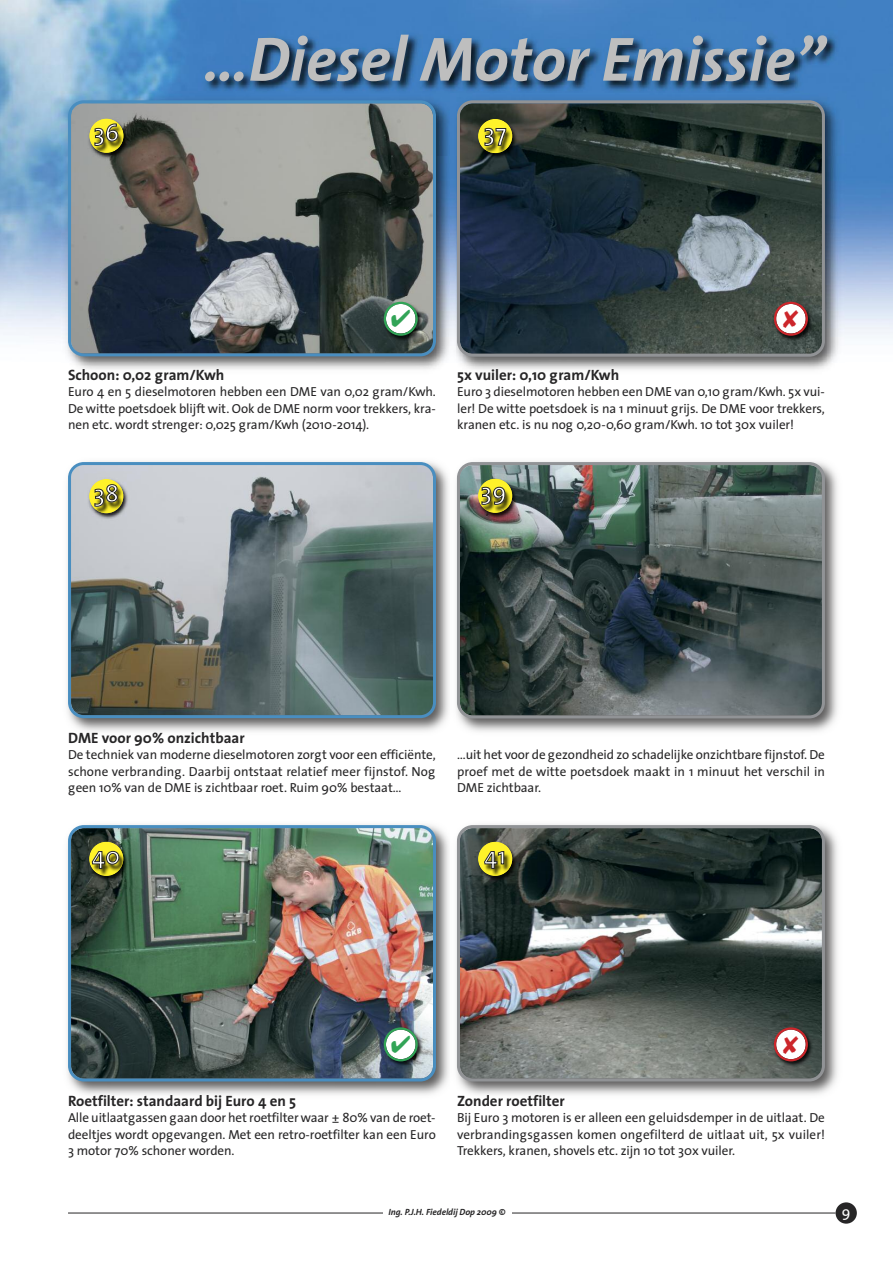
<style>
.page{position:relative;width:893px;height:1263px;background:#fff}
.page>*{position:absolute;margin:0;border:0;box-sizing:border-box;transform-origin:0 0}
.t1{font:italic 700 63px "Thesis Sans";color:#bebebe}
.t2{font:600 24px "Thesis Sans";letter-spacing:.02em;color:#fff}
.t3{font:700 15px "Thesis Sans";color:#272627}
.t4{font:15px "Thesis Sans";color:#fff}
.t5{font:13.2px/16.5px "Thesis Sans";letter-spacing:-.005em;color:#272627;text-align:justify}
.t6{font:italic 700 9px "Thesis Sans";letter-spacing:-.005em;color:#272627}
</style>
<div class="page">
<div style="left:836px;top:1202px;width:21px;height:22px;background:#272627;border-radius:50%"></div>
<hr style="left:68px;top:1213px;width:768px;height:1px;background:#272627">
<div style="left:383px;top:1209px;width:128px;height:38px;background:#fff"></div>
<img style="left:0;top:0;width:893px;height:338px">
<img style="left:0;top:13px;width:889px;height:143px">
<img style="left:67px;top:461px;width:382px;height:271px">
<svg style="left:68px;top:462px;width:368px;height:256px;background:#788585"></svg>
<div style="left:72px;top:471px;width:75px;height:56px;background:#cacdd2"></div>
<img style="left:84px;top:474px;width:51px;height:51px">
<img style="left:67px;top:824px;width:771px;height:271px">
<img style="left:68px;top:825px;width:368px;height:256px">
<img style="left:72px;top:833px;width:75px;height:56px">
<img style="left:84px;top:836px;width:51px;height:51px">
<svg style="left:457px;top:825px;width:368px;height:256px;background:#585b57"></svg>
<img style="left:459px;top:833px;width:1px;height:56px">
<img style="left:460px;top:833px;width:77px;height:56px">
<img style="left:473px;top:836px;width:51px;height:51px">
<img style="left:456px;top:461px;width:382px;height:271px">
<svg style="left:457px;top:462px;width:368px;height:256px;background:#4b5857"></svg>
<img style="left:459px;top:469px;width:1px;height:56px">
<img style="left:460px;top:469px;width:74px;height:56px">
<img style="left:473px;top:473px;width:51px;height:51px">
<img style="left:61px;top:94px;width:784px;height:276px">
<svg style="left:68px;top:100px;width:368px;height:256px;background:#666d6f"></svg>
<img style="left:450px;top:94px;width:6px;height:276px">
<svg style="left:457px;top:100px;width:368px;height:257px;background:#324045"></svg>
<img style="left:460px;top:110px;width:76px;height:56px">
<img style="left:473px;top:114px;width:51px;height:51px">
<img style="left:72px;top:110px;width:75px;height:56px">
<img style="left:84px;top:113px;width:51px;height:51px">
<img style="left:378px;top:1022px;width:51px;height:51px">
<img style="left:768px;top:1022px;width:51px;height:51px">
<img style="left:378px;top:296px;width:51px;height:51px">
<img style="left:768px;top:296px;width:51px;height:51px">
<svg style="left:384px;top:1027px;width:34px;height:34px"></svg>
<svg style="left:774px;top:1027px;width:34px;height:34px"></svg>
<svg style="left:384px;top:302px;width:34px;height:34px"></svg>
<svg style="left:774px;top:302px;width:34px;height:34px"></svg>
<h1 class="t1" style="left:204px;top:35px;width:623px">…Diesel Motor Emissie”</h1>
<h2 class="t2" style="left:94px;top:123px;width:27px">36</h2>
<h2 class="t2" style="left:484px;top:123px;width:24px">37</h2>
<p class="t3" style="left:68px;top:369px;width:158px">Schoon: 0,02 gram/Kwh</p>
<p class="t5" style="left:68px;top:385px;width:369px">Euro 4 en 5 dieselmotoren hebben een DME van 0,02 gram/Kwh.<br>De witte poetsdoek blijft wit. Ook de DME norm voor trekkers, kra&shy;nen etc. wordt strenger: 0,025 gram/Kwh (2010-2014).</p>
<h2 class="t2" style="left:94px;top:484px;width:26px">38</h2>
<p class="t3" style="left:457px;top:369px;width:164px">5x vuiler: 0,10 gram/Kwh</p>
<p class="t5" style="left:457px;top:385px;width:369px">Euro 3 dieselmotoren hebben een DME van 0,10 gram/Kwh. 5x vui&shy;ler! De witte poetsdoek is na 1 minuut grijs. De DME voor trekkers, kranen etc. is nu nog 0,20-0,60 gram/Kwh. 10 tot 30x vuiler!</p>
<h2 class="t2" style="left:481px;top:482px;width:27px">39</h2>
<p class="t3" style="left:68px;top:732px;width:178px">DME voor 90% onzichtbaar</p>
<p class="t5" style="left:68px;top:748px;width:369px">De techniek van moderne dieselmotoren zorgt voor een efficiënte, schone verbranding. Daarbij ontstaat relatief meer fijnstof. Nog geen 10% van de DME is zichtbaar roet. Ruim 90% bestaat…</p>
<p class="t5" style="left:457px;top:748px;width:369px">…uit het voor de gezondheid zo schadelijke onzichtbare fijnstof. De proef met de witte poetsdoek maakt in 1 minuut het verschil in DME zichtbaar.</p>
<h2 class="t2" style="left:92px;top:846px;width:30px">40</h2>
<h2 class="t2" style="left:484px;top:846px;width:23px">41</h2>
<p class="t3" style="left:68px;top:1095px;width:230px">Roetfilter: standaard bij Euro 4 en 5</p>
<p class="t5" style="left:68px;top:1111px;width:369px">Alle uitlaatgassen gaan door het roetfilter waar ± 80% van de roet&shy;deeltjes wordt opgevangen. Met een retro-roetfilter kan een Euro 3 motor 70% schoner worden.</p>
<p class="t3" style="left:457px;top:1095px;width:109px">Zonder roetfilter</p>
<p class="t5" style="left:457px;top:1111px;width:369px">Bij Euro 3 motoren is er alleen een geluidsdemper in de uitlaat. De verbrandingsgassen komen ongefilterd de uitlaat uit, 5x vuiler!<br>Trekkers, kranen, shovels etc. zijn 10 tot 30x vuiler.</p>
<p class="t6" style="left:389px;top:1209px;width:118px">Ing. P.J.H. Fiedeldij Dop 2009 ©</p>
<p class="t4" style="left:842px;top:1206px;width:10px">9</p>
</div>
